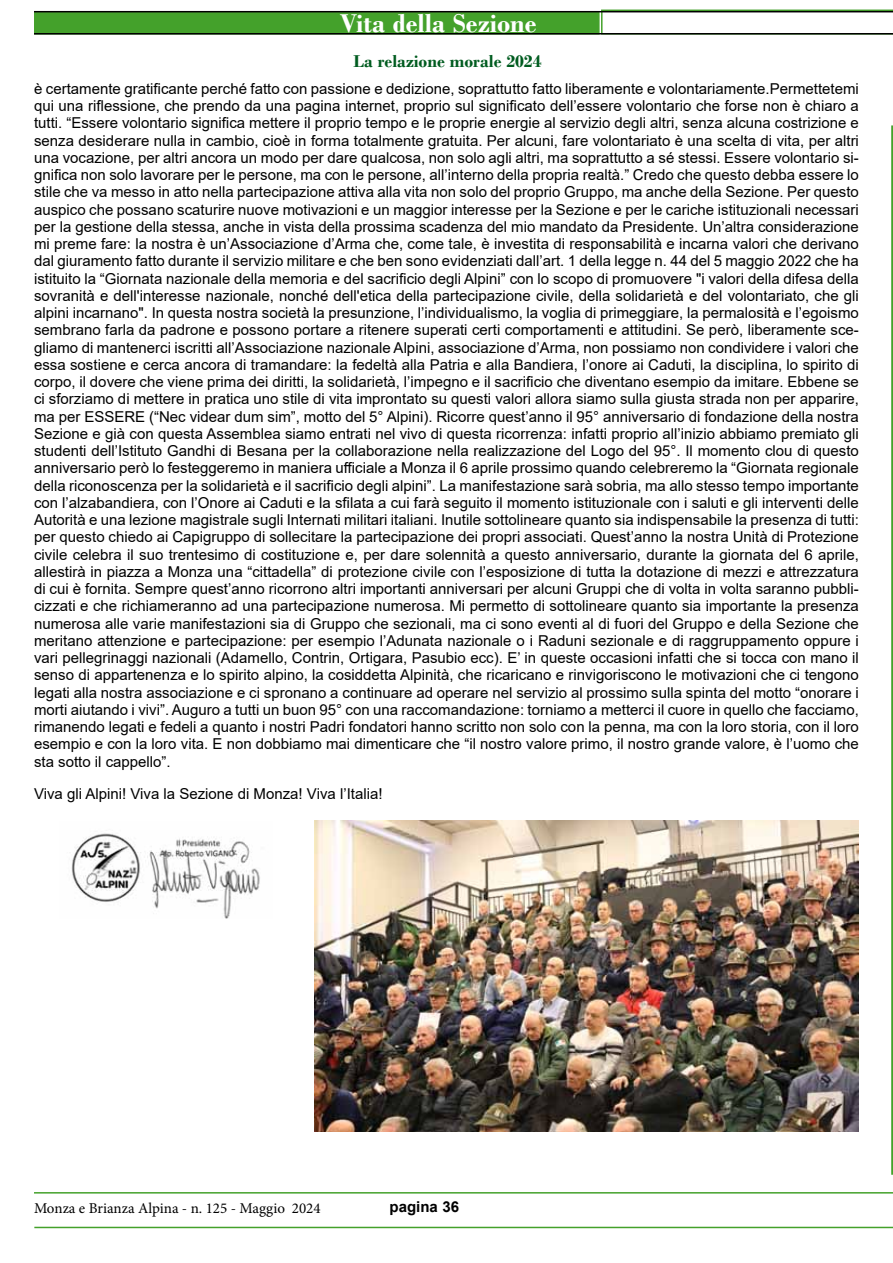
<style>
.page{position:relative;width:893px;height:1263px;background:#fff}
.page>*{position:absolute;margin:0;border:0;box-sizing:border-box;transform-origin:0 0}
.t1{font:700 27px "Bodoni";color:#fff}
.t2{font:700 18px "Bodoni";color:#005c20}
.t3{font:15px/17.2px "Arial";color:#000;text-align:justify}
.t4{font:15px "Minion Pro";color:#000}
.t5{font:700 15px "Arial";color:#000}
</style>
<div class="page">
<div style="left:34px;top:12px;width:566px;height:23px;background:#44a12b;border:2px solid #44a12b"></div>
<svg style="left:601px;top:10px;width:292px;height:23px"></svg>
<hr style="left:34px;top:11px;width:859px;height:1px;background:#000">
<hr style="left:34px;top:33px;width:859px;height:2px;background:#000">
<hr style="left:891px;top:125px;width:2px;height:1050px;background:#44a12b">
<hr style="left:34px;top:1192px;width:859px;height:1px;background:#44a12b">
<hr style="left:34px;top:1227px;width:859px;height:1px;background:#44a12b">
<img style="left:71px;top:833px;width:189px;height:86px">
<img style="left:315px;top:821px;width:544px;height:310px">
<h1 class="t1" style="left:340px;top:7px;width:198px">Vita della Sezione</h1>
<p class="t2" style="left:354px;top:51px;width:190px">La relazione morale 2024</p>
<p class="t3" style="left:34px;top:80px;width:826px">è certamente gratificante perché fatto con passione e dedizione, soprattutto fatto liberamente e volontariamente.Permettetemi qui una riflessione, che prendo da una pagina internet, proprio sul significato dell’essere volontario che forse non è chiaro a tutti. “Essere volontario significa mettere il proprio tempo e le proprie energie al servizio degli altri, senza alcuna costrizione e senza desiderare nulla in cambio, cioè in forma totalmente gratuita. Per alcuni, fare volontariato è una scelta di vita, per altri una vocazione, per altri ancora un modo per dare qualcosa, non solo agli altri, ma soprattutto a sé stessi. Essere volontario si&shy;gnifica non solo lavorare per le persone, ma con le persone, all’interno della propria realtà.” Credo che questo debba essere lo stile che va messo in atto nella partecipazione attiva alla vita non solo del proprio Gruppo, ma anche della Sezione. Per questo auspico che possano scaturire nuove motivazioni e un maggior interesse per la Sezione e per le cariche istituzionali necessari per la gestione della stessa, anche in vista della prossima scadenza del mio mandato da Presidente. Un’altra considerazione mi preme fare: la nostra è un’Associazione d’Arma che, come tale, è investita di responsabilità e incarna valori che derivano dal giuramento fatto durante il servizio militare e che ben sono evidenziati dall’art. 1 della legge n. 44 del 5 maggio 2022 che ha istituito la “Giornata nazionale della memoria e del sacrificio degli Alpini” con lo scopo di promuovere "i valori della difesa della sovranità e dell'interesse nazionale, nonché dell'etica della partecipazione civile, della solidarietà e del volontariato, che gli alpini incarnano". In questa nostra società la presunzione, l’individualismo, la voglia di primeggiare, la permalosità e l’egoismo sembrano farla da padrone e possono portare a ritenere superati certi comportamenti e attitudini. Se però, liberamente sce&shy;gliamo di mantenerci iscritti all’Associazione nazionale Alpini, associazione d’Arma, non possiamo non condividere i valori che essa sostiene e cerca ancora di tramandare: la fedeltà alla Patria e alla Bandiera, l’onore ai Caduti, la disciplina, lo spirito di corpo, il dovere che viene prima dei diritti, la solidarietà, l’impegno e il sacrificio che diventano esempio da imitare. Ebbene se ci sforziamo di mettere in pratica uno stile di vita improntato su questi valori allora siamo sulla giusta strada non per apparire, ma per ESSERE (“Nec videar dum sim”, motto del 5° Alpini). Ricorre quest’anno il 95° anniversario di fondazione della nostra Sezione e già con questa Assemblea siamo entrati nel vivo di questa ricorrenza: infatti proprio all’inizio abbiamo premiato gli studenti dell’Istituto Gandhi di Besana per la collaborazione nella realizzazione del Logo del 95°. Il momento clou di questo anniversario però lo festeggeremo in maniera ufficiale a Monza il 6 aprile prossimo quando celebreremo la “Giornata regionale della riconoscenza per la solidarietà e il sacrificio degli alpini”. La manifestazione sarà sobria, ma allo stesso tempo importante con l’alzabandiera, con l’Onore ai Caduti e la sfilata a cui farà seguito il momento istituzionale con i saluti e gli interventi delle Autorità e una lezione magistrale sugli Internati militari italiani. Inutile sottolineare quanto sia indispensabile la presenza di tutti: per questo chiedo ai Capigruppo di sollecitare la partecipazione dei propri associati. Quest’anno la nostra Unità di Protezione civile celebra il suo trentesimo di costituzione e, per dare solennità a questo anniversario, durante la giornata del 6 aprile, allestirà in piazza a Monza una “cittadella” di protezione civile con l’esposizione di tutta la dotazione di mezzi e attrezzatura di cui è fornita. Sempre quest’anno ricorrono altri importanti anniversari per alcuni Gruppi che di volta in volta saranno pubbli&shy;cizzati e che richiameranno ad una partecipazione numerosa. Mi permetto di sottolineare quanto sia importante la presenza numerosa alle varie manifestazioni sia di Gruppo che sezionali, ma ci sono eventi al di fuori del Gruppo e della Sezione che meritano attenzione e partecipazione: per esempio l’Adunata nazionale o i Raduni sezionale e di raggruppamento oppure i vari pellegrinaggi nazionali (Adamello, Contrin, Ortigara, Pasubio ecc). E’ in queste occasioni infatti che si tocca con mano il senso di appartenenza e lo spirito alpino, la cosiddetta Alpinità, che ricaricano e rinvigoriscono le motivazioni che ci tengono legati alla nostra associazione e ci spronano a continuare ad operare nel servizio al prossimo sulla spinta del motto “onorare i morti aiutando i vivi”. Auguro a tutti un buon 95° con una raccomandazione: torniamo a metterci il cuore in quello che facciamo, rimanendo legati e fedeli a quanto i nostri Padri fondatori hanno scritto non solo con la penna, ma con la loro storia, con il loro esempio e con la loro vita. E non dobbiamo mai dimenticare che “il nostro valore primo, il nostro grande valore, è l’uomo che sta sotto il cappello”.</p>
<p class="t3" style="left:34px;top:785px;width:350px">Viva gli Alpini! Viva la Sezione di Monza! Viva l’Italia!</p>
<p class="t4" style="left:34px;top:1198px;width:288px">Monza e Brianza Alpina - n. 125 - Maggio 2024</p>
<p class="t5" style="left:390px;top:1196px;width:71px">pagina 36</p>
</div>
